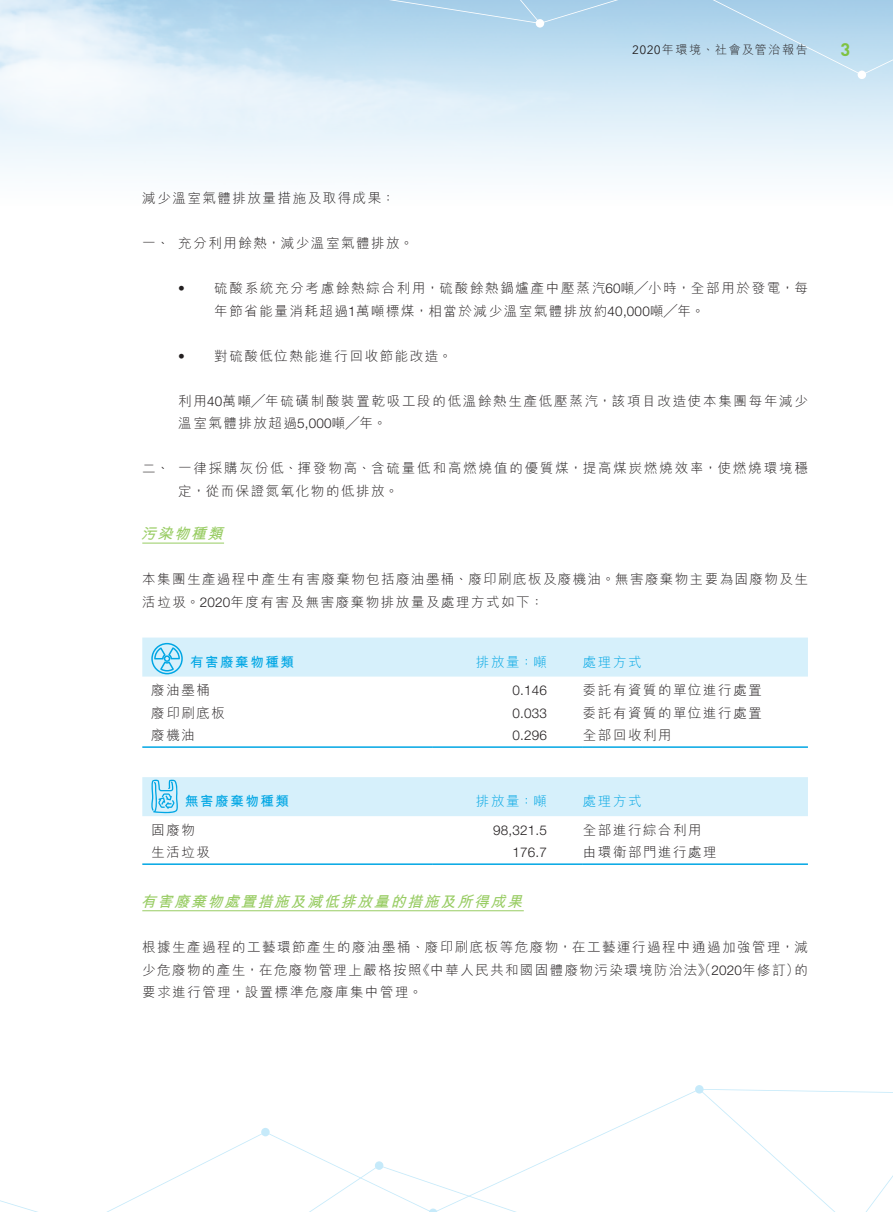
<style>
.page{position:relative;width:893px;height:1212px;background:#fff}
.page>*{position:absolute;margin:0;border:0;box-sizing:border-box;transform-origin:0 0}
.t1{font:700 18px "DIN Pro";color:#7fc241}
._05_____H3{font:italic 700 15px "M Hei HK";color:#98cc63}
._12___P2{font:300 13.5px/22.5px "M Hei HK";letter-spacing:.105em;color:#231f20}
._09_______IN4{font:300 13.5px/22.5px "M Hei HK";letter-spacing:.115em;color:#231f20}
._13_____P4{font:300 13.5px/22.5px "M Hei HK";letter-spacing:.125em;color:#231f20}
._08____IN2{font:300 13.5px/22.5px "M Hei HK";letter-spacing:.135em;color:#231f20}
._01_Body_Text{font:300 13.5px "M Hei HK";letter-spacing:.115em;color:#231f20}
._01_Body_Text-2{font:300 13.5px "Helvetica Neue LT Std";letter-spacing:.015em;color:#231f20}
._15_Table_Stub{font:300 13.5px "M Hei HK";letter-spacing:.115em;color:#231f20}
._08____IN2-2{font:300 13.5px "M Hei HK";letter-spacing:.115em;color:#231f20}
._01_Body_Text-3{font:300 13.5px "M Hei HK";letter-spacing:.115em;color:#00a6e4}
._15_Table_Stub-2{font:700 13.5px "M Hei HK";letter-spacing:.115em;color:#00a6e4}
.t2{font:300 12px "M Hei HK";letter-spacing:.135em;color:#231f20}
.s1{font-family:"Avenir Next LT Pro";font-weight:400}
.s2{font-family:"Helvetica Neue LT Std"}
</style>
<div class="page">
<svg style="left:0;top:0;width:634px;height:46px;background:#bbdaef"></svg>
<svg style="left:634px;top:0;width:259px;height:198px"></svg>
<svg style="left:107px;top:911px;width:786px;height:301px"></svg>
<hr style="left:142px;top:543px;width:82px;height:1px;background:#98cc63">
<div style="left:142px;top:637px;width:666px;height:39px;background:#d6f0fb"></div>
<hr style="left:142px;top:746px;width:291px;height:2px;background:#00a6e4">
<hr style="left:433px;top:746px;width:150px;height:2px;background:#00a6e4">
<hr style="left:583px;top:746px;width:225px;height:2px;background:#00a6e4">
<div style="left:142px;top:777px;width:666px;height:39px;background:#d6f0fb"></div>
<hr style="left:142px;top:863px;width:291px;height:2px;background:#00a6e4">
<hr style="left:433px;top:863px;width:150px;height:2px;background:#00a6e4">
<hr style="left:583px;top:863px;width:225px;height:2px;background:#00a6e4">
<hr style="left:142px;top:910px;width:382px;height:1px;background:#98cc63">
<p class="t2" style="left:632px;top:44px;width:177px"><span class="s1">2020</span>年環境、社會及管治報告</p>
<h1 class="t1" style="left:840px;top:38px;width:11px">3</h1>
<p class="_12___P2" style="left:142px;top:187px;width:254px">減少溫室氣體排放量措施及取得成果：</p>
<p class="_08____IN2-2" style="left:142px;top:236px;width:273px">一、 充分利用餘熱，減少溫室氣體排放。</p>
<p class="_09_______IN4" style="left:214px;top:277px;width:595px;text-indent:-36px"><span class="s2">•</span> 硫酸系統充分考慮餘熱綜合利用，硫酸餘熱鍋爐產中壓蒸汽<span class="s2">60</span>噸╱小時，全部用於發電，每年節省能量消耗超過<span class="s2">1</span>萬噸標煤，相當於減少溫室氣體排放約<span class="s2">40,000</span>噸╱年。</p>
<p class="_09_______IN4" style="left:178px;top:344px;width:275px"><span class="s2">•</span> 對硫酸低位熱能進行回收節能改造。</p>
<p class="_13_____P4" style="left:178px;top:389px;width:631px">利用<span class="s2">40</span>萬噸╱年硫磺制酸裝置乾吸工段的低溫餘熱生產低壓蒸汽，該項目改造使本集團每年減少溫室氣體排放超過<span class="s2">5,000</span>噸╱年。</p>
<p class="_08____IN2" style="left:178px;top:457px;width:631px;text-indent:-36px">二、 一律採購灰份低、揮發物高、含硫量低和高燃燒值的優質煤，提高煤炭燃燒效率，使燃燒環境穩定，從而保證氮氧化物的低排放。</p>
<p class="_05_____H3" style="left:141px;top:523px;width:88px">污染物種類</p>
<p class="_12___P2" style="left:142px;top:568px;width:667px">本集團生產過程中產生有害廢棄物包括廢油墨桶、廢印刷底板及廢機油。無害廢棄物主要為固廢物及生活垃圾。<span class="s2">2020</span>年度有害及無害廢棄物排放量及處理方式如下：</p>
<p class="_15_Table_Stub-2" style="left:190px;top:652px;width:105px">有害廢棄物種類</p>
<p class="_01_Body_Text-3" style="left:476px;top:655px;width:72px">排放量：噸</p>
<p class="_01_Body_Text-3" style="left:583px;top:655px;width:60px">處理方式</p>
<p class="_15_Table_Stub" style="left:151px;top:683px;width:60px">廢油墨桶</p>
<p class="_01_Body_Text-2" style="left:512px;top:682px;width:36px">0.146</p>
<p class="_01_Body_Text" style="left:583px;top:683px;width:180px">委託有資質的單位進行處置</p>
<p class="_15_Table_Stub" style="left:151px;top:706px;width:75px">廢印刷底板</p>
<p class="_01_Body_Text-2" style="left:512px;top:704px;width:36px">0.033</p>
<p class="_01_Body_Text" style="left:583px;top:706px;width:180px">委託有資質的單位進行處置</p>
<p class="_15_Table_Stub" style="left:151px;top:728px;width:45px">廢機油</p>
<p class="_01_Body_Text-2" style="left:512px;top:727px;width:36px">0.296</p>
<p class="_01_Body_Text" style="left:583px;top:728px;width:90px">全部回收利用</p>
<p class="_15_Table_Stub-2" style="left:185px;top:791px;width:105px">無害廢棄物種類</p>
<p class="_01_Body_Text-3" style="left:476px;top:794px;width:72px">排放量：噸</p>
<p class="_01_Body_Text-3" style="left:583px;top:794px;width:60px">處理方式</p>
<p class="_15_Table_Stub" style="left:151px;top:823px;width:45px">固廢物</p>
<p class="_01_Body_Text-2" style="left:493px;top:822px;width:55px">98,321.5</p>
<p class="_01_Body_Text" style="left:583px;top:823px;width:120px">全部進行綜合利用</p>
<p class="_15_Table_Stub" style="left:151px;top:845px;width:60px">生活垃圾</p>
<p class="_01_Body_Text-2" style="left:512px;top:844px;width:36px">176.7</p>
<p class="_01_Body_Text" style="left:583px;top:845px;width:135px">由環衛部門進行處理</p>
<p class="_05_____H3" style="left:141px;top:890px;width:388px">有害廢棄物處置措施及減低排放量的措施及所得成果</p>
<p class="_12___P2" style="left:142px;top:935px;width:667px;text-align:justify">根據生產過程的工藝環節產生的廢油墨桶、廢印刷底板等危廢物，在工藝運行過程中通過加強管理，減少危廢物的產生，在危廢物管理上嚴格按照《中華人民共和國固體廢物污染環境防治法》（<span class="s2">2020</span>年修訂）的要求進行管理，設置標準危廢庫集中管理。</p>
</div>
